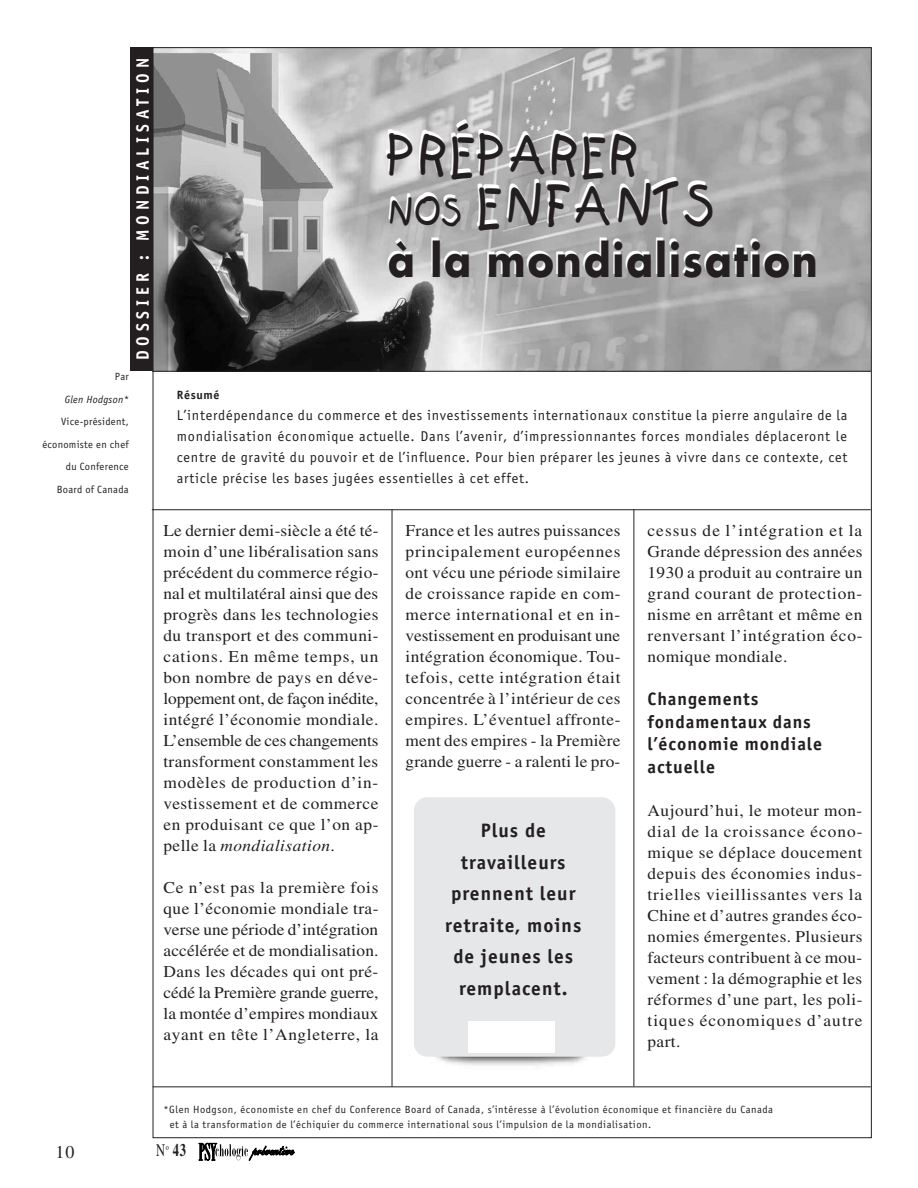
<style>
.page{position:relative;width:918px;height:1188px;background:#fff}
.page>*{position:absolute;margin:0;border:0;box-sizing:border-box;transform-origin:0 0}
.t1{font:54px/51.3px "Kids";letter-spacing:.05em;color:#231f20;scale:.9 1}
.t2{font:700 43.95px "Futura";letter-spacing:.05em;color:#231f20;scale:.9 1}
.t3{font:700 19.5px/31.5px "Officina Sans";letter-spacing:.05em;color:#231f20;text-align:center}
.t4{font:700 18px/22.5px "Officina Sans";letter-spacing:.05em;color:#231f20}
.t5{font:700 18px "Officina Sans";letter-spacing:.3em;color:#fff;scale:.9 1}
.t6{font:18px "Times";color:#231f20}
.t7{font:700 17.7px "Times";color:#231f20;scale:.71 1}
.t8{font:16.5px/21px "Times";letter-spacing:.03em;color:#231f20;text-align:justify;scale:1.05 1}
.t9{font:14.25px/21px "Officina Sans";letter-spacing:.05em;color:#231f20;text-align:justify}
.t10{font:700 12px "Officina Sans";letter-spacing:.05em;color:#231f20}
.t11{font:10.5px/15px "Officina Sans";letter-spacing:.05em;color:#231f20}
.t12{font:10.5px/22.5px "Officina Sans";letter-spacing:.025em;color:#231f20;text-align:right}
.t13{font:italic 10.5px "Officina Sans";letter-spacing:.025em;color:#231f20}
.s1{font-size:36px}
.s2{font-style:italic}
.s3{font-weight:400}
</style>
<div class="page">
<img style="left:155px;top:49px;width:715px;height:322px">
<img style="left:414px;top:1047px;width:172px;height:19px">
<div style="left:414px;top:797px;width:201px;height:260px;background:#e6e7e9;border-radius:14px"></div>
<div style="left:468px;top:1022px;width:87px;height:30px;background:#fff"></div>
<hr style="left:153px;top:1086px;width:718px;height:1px;background:#231f20">
<hr style="left:392px;top:509px;width:1px;height:578px;background:#231f20">
<hr style="left:152px;top:509px;width:719px;height:1px;background:#231f20">
<hr style="left:634px;top:509px;width:1px;height:577px;background:#231f20">
<hr style="left:153px;top:371px;width:718px;height:1px;background:#231f20">
<svg style="left:199px;top:1143px;width:95px;height:17px"></svg>
<div style="left:130px;top:47px;width:23px;height:324px;background:#231f20"></div>
<p class="t5" style="left:136px;top:360px;width:337px;rotate:-90deg">DOSSIER : MONDIALISATION</p>
<p class="t11" style="left:115px;top:370px;width:15px">Par</p>
<p class="t13" style="left:65px;top:395px;width:65px">Glen Hodgson*</p>
<p class="t12" style="left:42px;top:411px;width:88px">Vice-président, économiste en chef du Conference<br>Board of Canada</p>
<h1 class="t1" style="left:388px;top:134px;width:367px">PRÉPARER<br><span class="s1">NOS</span> ENFANTS</h1>
<h2 class="t2" style="left:388px;top:241px;width:479px">à la mondialisation</h2>
<p class="t10" style="left:177px;top:390px;width:44px">Résumé</p>
<p class="t9" style="left:177px;top:406px;width:672px">L’interdépendance du commerce et des investissements internationaux constitue la pierre angulaire de la mondialisation économique actuelle. Dans l’avenir, d’impressionnantes forces mondiales déplaceront le centre de gravité du pouvoir et de l’influence. Pour bien préparer les jeunes à vivre dans ce contexte, cet article précise les bases jugées essentielles à cet effet.</p>
<p class="t8" style="left:163px;top:521px;width:206px">Le dernier demi-siècle a été té&shy;moin d’une libéralisation sans précédent du commerce régio&shy;nal et multilatéral ainsi que des progrès dans les technologies du transport et des communi&shy;cations. En même temps, un bon nombre de pays en déve&shy;loppement ont, de façon inédite, intégré l’économie mondiale.<br>L’ensemble de ces changements transforment constamment les modèles de production d’in&shy;vestissement et de commerce en produisant ce que l’on ap&shy;pelle la <span class="s2">mondialisation</span>.</p>
<p class="t8" style="left:163px;top:878px;width:206px">Ce n’est pas la première fois que l’économie mondiale tra&shy;verse une période d’intégration accélérée et de mondialisation.<br>Dans les décades qui ont pré&shy;cédé la Première grande guerre, la montée d’empires mondiaux ayant en tête l’Angleterre, la</p>
<p class="t8" style="left:406px;top:522px;width:206px">France et les autres puissances principalement européennes ont vécu une période similaire de croissance rapide en com&shy;merce international et en in&shy;vestissement en produisant une intégration économique. Tou&shy;tefois, cette intégration était concentrée à l’intérieur de ces empires. L’éventuel affronte&shy;ment des empires - la Première grande guerre - a ralenti le pro-</p>
<p class="t8" style="left:648px;top:522px;width:206px">cessus de l’intégration et la Grande dépression des années 1930 a produit au contraire un grand courant de protection&shy;nisme en arrêtant et même en renversant l’intégration éco&shy;nomique mondiale.</p>
<p class="t4" style="left:647px;top:689px;width:176px">Changements fondamentaux dans l’économie mondiale actuelle</p>
<p class="t8" style="left:647px;top:802px;width:206px">Aujourd’hui, le moteur mon&shy;dial de la croissance écono&shy;mique se déplace doucement depuis des économies indus&shy;trielles vieillissantes vers la Chine et d’autres grandes éco&shy;nomies émergentes. Plusieurs facteurs contribuent à ce mou&shy;vement : la démographie et les réformes d’une part, les poli&shy;tiques économiques d’autre part.</p>
<p class="t3" style="left:445px;top:816px;width:138px">Plus de travailleurs prennent leur retraite, moins de jeunes les remplacent.</p>
<p class="t11" style="left:170px;top:1103px;width:605px;text-indent:-6px">*Glen Hodgson, économiste en chef du Conference Board of Canada, s’intéresse à l’évolution économique et financière du Canada et à la transformation de l’échiquier du commerce international sous l’impulsion de la mondialisation.</p>
<p class="t6" style="left:56px;top:1146px;width:20px">10</p>
<p class="t7" style="left:156px;top:1144px;width:43px"><span class="s3">N</span><sup>o</sup> 43</p>
</div>
